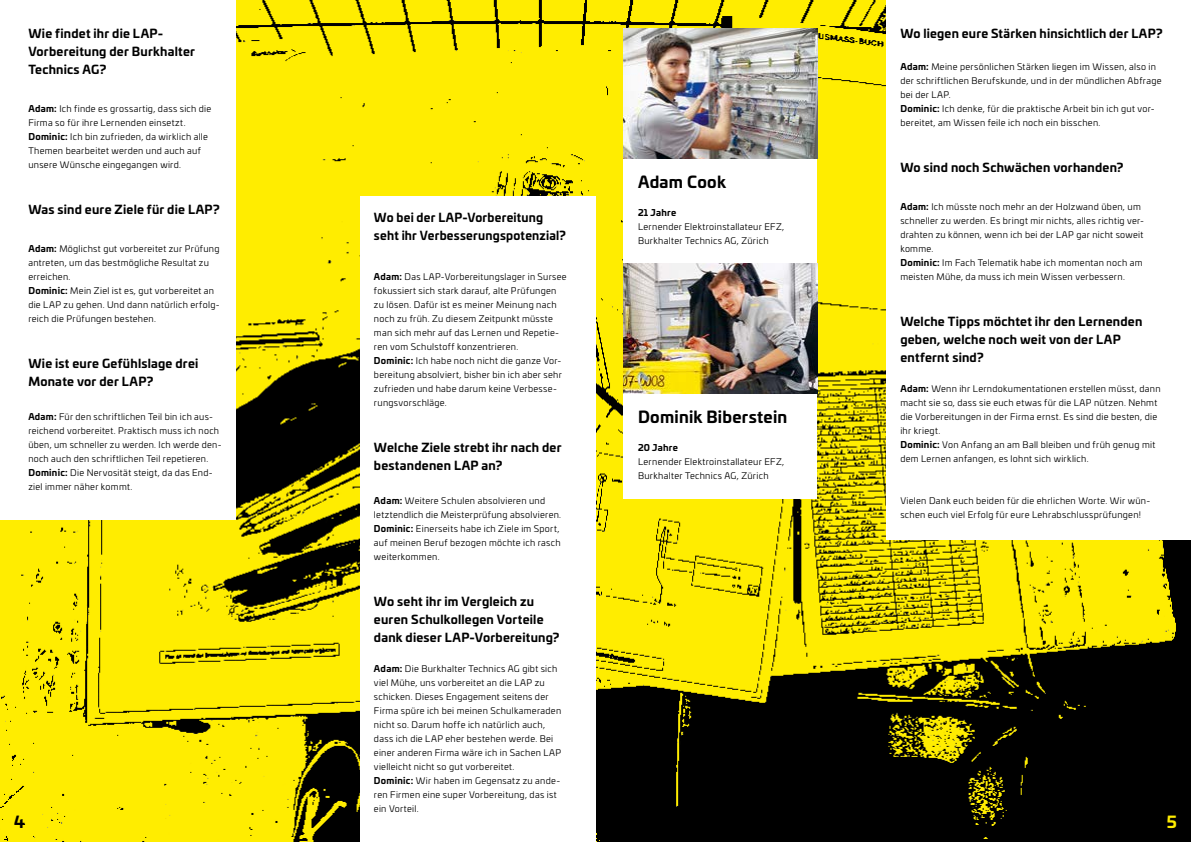
<style>
.page{position:relative;width:1191px;height:842px;background:#fff}
.page>*{position:absolute;margin:0;border:0;box-sizing:border-box;transform-origin:0 0}
.t1{font:700 16px "Univia Pro";letter-spacing:.015em;color:#000}
.t2{font:700 16px "Univia Pro";color:#ffed00}
.t3{font:700 12px/18px "Univia Pro";letter-spacing:.02em;color:#000}
.t4{font:9px/14px "Univia Pro";letter-spacing:.03em;color:#000}
.t5{font:700 9px "Univia Pro";letter-spacing:.03em;color:#000}
.s1{font-weight:700}
</style>
<div class="page">
<img style="left:0;top:0;width:1191px;height:842px">
<div style="left:0;top:0;width:236px;height:519px;background:#fff"></div>
<div style="left:360px;top:196px;width:235px;height:646px;background:#fff"></div>
<div style="left:624px;top:159px;width:193px;height:104px;background:#fff"></div>
<div style="left:624px;top:394px;width:193px;height:105px;background:#fff"></div>
<div style="left:886px;top:0;width:305px;height:539px;background:#fff"></div>
<img style="left:624px;top:28px;width:193px;height:131px">
<img style="left:624px;top:263px;width:193px;height:131px">
<h2 class="t3" style="left:28px;top:24px;width:168px">Wie findet ihr die LAP-<br>Vorbereitung der Burkhalter<br>Technics AG?</h2>
<p class="t4" style="left:28px;top:102px;width:184px"><span class="s1">Adam:</span> Ich finde es grossartig, dass sich die Firma so für ihre Lernenden einsetzt.<br><span class="s1">Dominic:</span> Ich bin zufrieden, da wirklich alle Themen bearbeitet werden und auch auf unsere Wünsche eingegangen wird.</p>
<h2 class="t3" style="left:28px;top:200px;width:193px">Was sind eure Ziele für die LAP?</h2>
<p class="t4" style="left:28px;top:242px;width:193px"><span class="s1">Adam:</span> Möglichst gut vorbereitet zur Prüfung antreten, um das bestmögliche Resultat zu erreichen.<br><span class="s1">Dominic:</span> Mein Ziel ist es, gut vorbereitet an die LAP zu gehen. Und dann natürlich erfolg&shy;reich die Prüfungen bestehen.</p>
<h2 class="t3" style="left:28px;top:354px;width:171px">Wie ist eure Gefühlslage drei<br>Monate vor der LAP?</h2>
<p class="t4" style="left:28px;top:410px;width:195px"><span class="s1">Adam:</span> Für den schriftlichen Teil bin ich aus&shy;reichend vorbereitet. Praktisch muss ich noch üben, um schneller zu werden. Ich werde den&shy;noch auch den schriftlichen Teil repetieren.<br><span class="s1">Dominic:</span> Die Nervosität steigt, da das End&shy;ziel immer näher kommt.</p>
<h2 class="t3" style="left:374px;top:208px;width:193px">Wo bei der LAP-Vorbereitung seht ihr Verbesserungspotenzial?</h2>
<p class="t4" style="left:374px;top:270px;width:194px"><span class="s1">Adam:</span> Das LAP-Vorbereitungslager in Sursee fokussiert sich stark darauf, alte Prüfungen zu lösen. Dafür ist es meiner Meinung nach noch zu früh. Zu diesem Zeitpunkt müsste man sich mehr auf das Lernen und Repetie&shy;ren vom Schulstoff konzentrieren.<br><span class="s1">Dominic:</span> Ich habe noch nicht die ganze Vor&shy;bereitung absolviert, bisher bin ich aber sehr zufrieden und habe darum keine Verbesse&shy;rungsvorschläge.</p>
<h2 class="t3" style="left:374px;top:438px;width:189px">Welche Ziele strebt ihr nach der bestandenen LAP an?</h2>
<p class="t4" style="left:374px;top:494px;width:189px"><span class="s1">Adam:</span> Weitere Schulen absolvieren und letztendlich die Meisterprüfung absolvieren.<br><span class="s1">Dominic:</span> Einerseits habe ich Ziele im Sport, auf meinen Beruf bezogen möchte ich rasch weiterkommen.</p>
<h2 class="t3" style="left:374px;top:592px;width:187px">Wo seht ihr im Vergleich zu euren Schulkollegen Vorteile dank dieser LAP-Vorbereitung?</h2>
<p class="t4" style="left:374px;top:662px;width:189px"><span class="s1">Adam:</span> Die Burkhalter Technics AG gibt sich viel Mühe, uns vorbereitet an die LAP zu schicken. Dieses Engagement seitens der Firma spüre ich bei meinen Schulkameraden nicht so. Darum hoffe ich natürlich auch, dass ich die LAP eher bestehen werde. Bei einer anderen Firma wäre ich in Sachen LAP vielleicht nicht so gut vorbereitet.<br><span class="s1">Dominic:</span> Wir haben im Gegensatz zu ande&shy;ren Firmen eine super Vorbereitung, das ist ein Vorteil.</p>
<h1 class="t1" style="left:638px;top:169px;width:89px">Adam Cook</h1>
<p class="t5" style="left:638px;top:205px;width:40px">21 Jahre</p>
<p class="t4" style="left:638px;top:219px;width:148px">Lernender Elektroinstallateur EFZ,<br>Burkhalter Technics AG, Zürich</p>
<h1 class="t1" style="left:638px;top:404px;width:151px">Dominik Biberstein</h1>
<p class="t5" style="left:638px;top:440px;width:42px">20 Jahre</p>
<p class="t4" style="left:638px;top:454px;width:148px">Lernender Elektroinstallateur EFZ,<br>Burkhalter Technics AG, Zürich</p>
<h2 class="t3" style="left:900px;top:24px;width:264px">Wo liegen eure Stärken hinsichtlich der LAP?</h2>
<p class="t4" style="left:900px;top:60px;width:263px"><span class="s1">Adam:</span> Meine persönlichen Stärken liegen im Wissen, also in der schriftlichen Berufskunde, und in der mündlichen Abfrage bei der LAP.<br><span class="s1">Dominic:</span> Ich denke, für die praktische Arbeit bin ich gut vor&shy;bereitet, am Wissen feile ich noch ein bisschen.</p>
<h2 class="t3" style="left:900px;top:158px;width:225px">Wo sind noch Schwächen vorhanden?</h2>
<p class="t4" style="left:900px;top:200px;width:245px"><span class="s1">Adam:</span> Ich müsste noch mehr an der Holzwand üben, um schneller zu werden. Es bringt mir nichts, alles richtig ver&shy;drahten zu können, wenn ich bei der LAP gar nicht soweit komme.<br><span class="s1">Dominic:</span> Im Fach Telematik habe ich momentan noch am meisten Mühe, da muss ich mein Wissen verbessern.</p>
<h2 class="t3" style="left:900px;top:312px;width:243px">Welche Tipps möchtet ihr den Lernenden geben, welche noch weit von der LAP entfernt sind?</h2>
<p class="t4" style="left:900px;top:382px;width:262px"><span class="s1">Adam:</span> Wenn ihr Lerndokumentationen erstellen müsst, dann macht sie so, dass sie euch etwas für die LAP nützen. Nehmt die Vorbereitungen in der Firma ernst. Es sind die besten, die ihr kriegt.<br><span class="s1">Dominic:</span> Von Anfang an am Ball bleiben und früh genug mit dem Lernen anfangen, es lohnt sich wirklich.</p>
<p class="t4" style="left:900px;top:494px;width:251px">Vielen Dank euch beiden für die ehrlichen Worte. Wir wün&shy;schen euch viel Erfolg für eure Lehrabschlussprüfungen!</p>
<h1 class="t1" style="left:14px;top:809px;width:12px">4</h1>
<h1 class="t2" style="left:1166px;top:809px;width:12px">5</h1>
</div>
